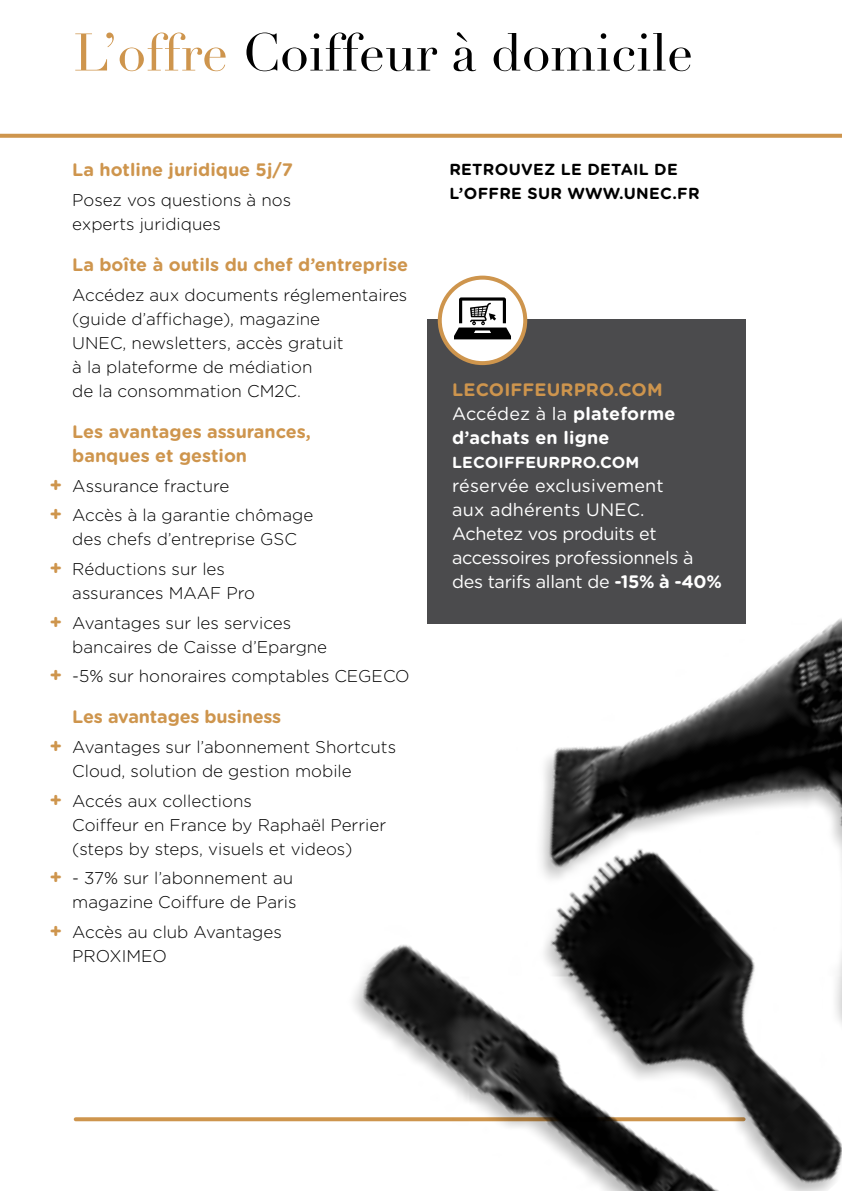
<style>
.page{position:relative;width:842px;height:1191px;background:#fff}
.page>*{position:absolute;margin:0;border:0;box-sizing:border-box;transform-origin:0 0}
.t1{font:52px "Didot";color:#000}
.t2{font:700 18px/24px "Gotham Rounded";color:#ce954d}
.TIT_bold{font:18px/24px "Gotham Rounded";letter-spacing:-.02em;color:#fff}
.TIT_bold-2{font:700 18px/24px "Gotham Rounded";letter-spacing:.01em;color:#fff}
.t3{font:300 17px/24px "Gotham Rounded";color:#000}
.t4{font:700 16px/24px "Gotham Rounded";letter-spacing:.02em;color:#000}
.TIT_bold-3{font:700 16px "Gotham Rounded";letter-spacing:.01em;color:#fff}
.s1{color:#ce954d}
.s2{font-weight:700;font-size:20px;color:#ce954d}
.s3{font-weight:400}
.s4{font-weight:700}
</style>
<div class="page">
<svg style="left:0;top:134px;width:842px;height:4px;background:#d09b57"></svg>
<svg style="left:76px;top:1117px;width:175px;height:4px"></svg>
<img style="left:251px;top:618px;width:591px;height:573px">
<div style="left:427px;top:319px;width:319px;height:305px;background:#4b4b4d"></div>
<div style="left:440px;top:278px;width:85px;height:85px;background:#fff;border-radius:50%"></div>
<div style="left:438px;top:276px;width:89px;height:89px;border:4px solid #ce954d;border-radius:50%"></div>
<svg style="left:454px;top:297px;width:57px;height:42px"></svg>
<p class="t1" style="left:74px;top:21px;width:621px"><span class="s1">L’offre</span> Coiffeur à domicile</p>
<p class="t2" style="left:72px;top:157px;width:222px">La hotline juridique 5j/7</p>
<p class="t3" style="left:72px;top:187px;width:220px">Posez vos questions à nos experts juridiques</p>
<p class="t2" style="left:72px;top:252px;width:337px">La boîte à outils du chef d’entreprise</p>
<p class="t3" style="left:72px;top:282px;width:337px">Accédez aux documents réglementaires (guide d’affichage), magazine<br>UNEC, newsletters, accès gratuit<br>à la plateforme de médiation<br>de la consommation CM2C.</p>
<p class="t2" style="left:72px;top:419px;width:240px">Les avantages assurances, banques et gestion</p>
<p class="t3" style="left:50px;top:470px;width:265px;line-height:29.6px"><span class="s2">+</span> Assurance fracture<br><span class="s2">+</span> Accès à la garantie chômage</p>
<p class="t3" style="left:50px;top:524px;width:249px;line-height:29.6px;text-indent:23px">des chefs d’entreprise GSC <span class="s2">+</span> Réductions sur les</p>
<p class="t3" style="left:50px;top:577px;width:243px;line-height:29.6px;text-indent:23px">assurances MAAF Pro<br><span class="s2">+</span> Avantages sur les services</p>
<p class="t3" style="left:50px;top:631px;width:362px;line-height:29.6px;text-indent:23px">bancaires de Caisse d’Epargne<br><span class="s2">+</span> -5% sur honoraires comptables CEGECO</p>
<p class="t2" style="left:72px;top:704px;width:211px">Les avantages business</p>
<p class="t3" style="left:72px;top:734px;width:325px;text-indent:-23px"><span class="s2">+</span> Avantages sur l’abonnement Shortcuts<br>Cloud, solution de gestion mobile</p>
<p class="t3" style="left:72px;top:788px;width:315px;text-indent:-23px"><span class="s2">+</span> Accés aux collections<br>Coiffeur en France by Raphaël Perrier (steps by steps, visuels et videos)</p>
<p class="t3" style="left:50px;top:865px;width:248px;text-align:right"><span class="s2">+</span> - 37% sur l’abonnement au magazine Coiffure de Paris</p>
<p class="t3" style="left:72px;top:919px;width:211px;text-indent:-23px"><span class="s2">+</span> Accès au club Avantages<br>PROXIMEO</p>
<p class="t4" style="left:449px;top:157px;width:252px">RETROUVEZ LE DETAIL DE<br>L’OFFRE SUR WWW.UNEC.FR</p>
<p class="TIT_bold-2" style="left:452px;top:376px;width:225px"><span class="s1">LECOIFFEURPRO.COM<br></span><span class="s3">Accédez à la</span> plateforme d’achats en ligne</p>
<p class="TIT_bold-3" style="left:452px;top:450px;width:189px">LECOIFFEURPRO.COM</p>
<p class="TIT_bold" style="left:452px;top:472px;width:271px">réservée exclusivement<br>aux adhérents UNEC.<br>Achetez vos produits et accessoires professionnels à des tarifs allant de <span class="s4">-15% à -40%</span></p>
</div>
